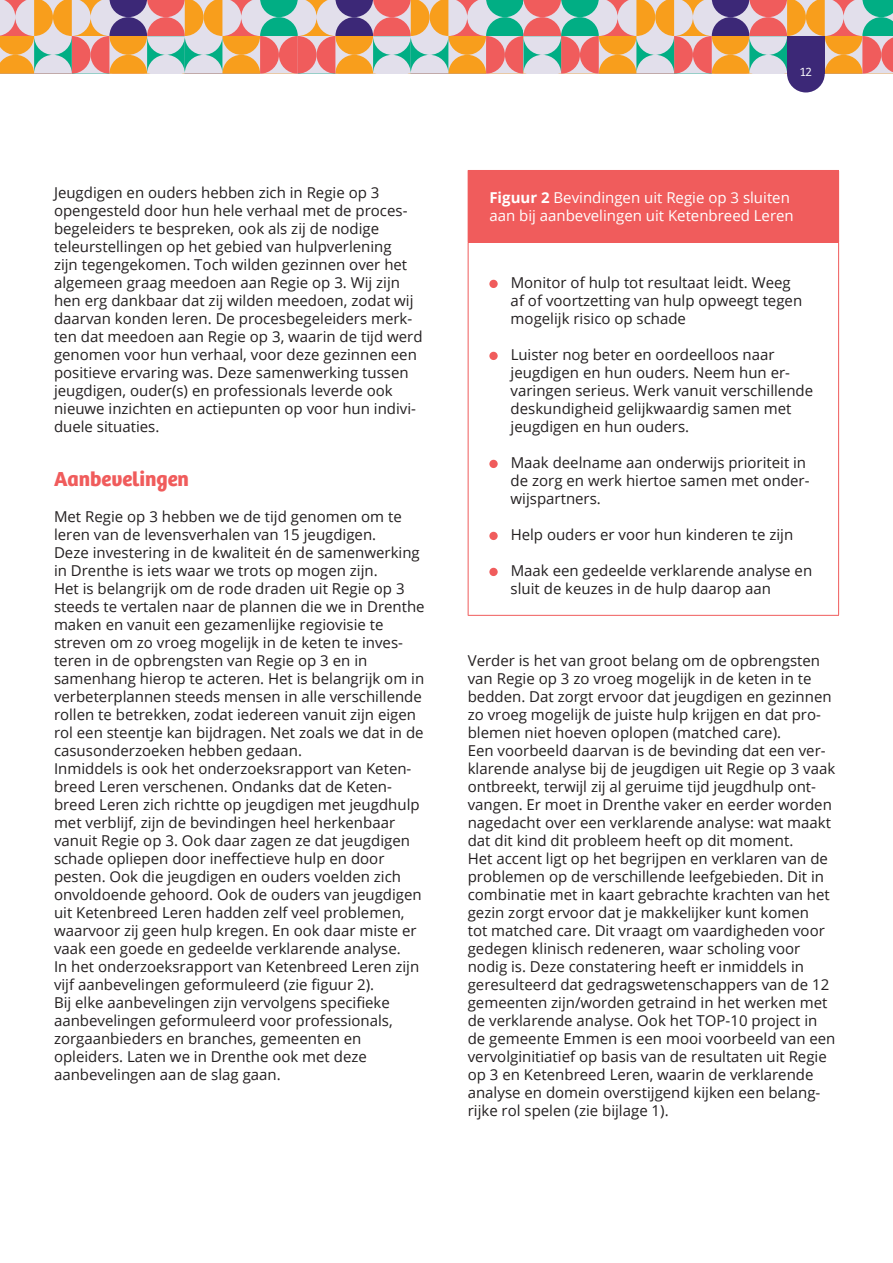
<style>
.page{position:relative;width:893px;height:1263px;background:#fff}
.page>*{position:absolute;margin:0;border:0;box-sizing:border-box;transform-origin:0 0}
.t1{font:700 21px "Bree";color:#f05c5c}
.t2{font:15px/18px "Open Sans";color:#231f20}
.t3{font:15px/18px "Open Sans";color:#fff}
.t4{font:300 12.6px "Bree";color:#fff}
.s1{font-weight:700}
</style>
<div class="page">
<div style="left:468px;top:170px;width:371px;height:72px;background:#f05c5c"></div>
<hr style="left:468px;top:242px;width:371px;height:1px;background:#f05c5c">
<hr style="left:468px;top:243px;width:1px;height:372px;background:#f05c5c">
<hr style="left:838px;top:243px;width:1px;height:372px;background:#f05c5c">
<hr style="left:468px;top:615px;width:371px;height:1px;background:#f05c5c">
<div style="left:489px;top:280px;width:9px;height:8px;background:#f05c5c;border-radius:50%"></div>
<div style="left:489px;top:352px;width:9px;height:8px;background:#f05c5c;border-radius:50%"></div>
<div style="left:489px;top:460px;width:9px;height:8px;background:#f05c5c;border-radius:50%"></div>
<div style="left:489px;top:532px;width:9px;height:8px;background:#f05c5c;border-radius:50%"></div>
<div style="left:489px;top:568px;width:9px;height:8px;background:#f05c5c;border-radius:50%"></div>
<svg style="left:0;top:0;width:893px;height:73px;background:#cba68c"></svg>
<div style="left:787px;top:55px;width:38px;height:37px;background:#3c2877;border-radius:50%"></div>
<div style="left:787px;top:36px;width:38px;height:38px;background:#3c2877"></div>
<p class="t4" style="left:800px;top:65px;width:13px">12</p>
<p class="t2" style="left:54px;top:183px;width:370px">Jeugdigen en ouders hebben zich in Regie op 3 opengesteld door hun hele verhaal met de proces&shy;begeleiders te bespreken, ook als zij de nodige teleurstellingen op het gebied van hulpverlening<br>zijn tegengekomen. Toch wilden gezinnen over het algemeen graag meedoen aan Regie op 3. Wij zijn hen erg dankbaar dat zij wilden meedoen, zodat wij daarvan konden leren. De procesbegeleiders merk&shy;ten dat meedoen aan Regie op 3, waarin de tijd werd genomen voor hun verhaal, voor deze gezinnen een positieve ervaring was. Deze samenwerking tussen jeugdigen, ouder(s) en professionals leverde ook nieuwe inzichten en actiepunten op voor hun indivi&shy;duele situaties.</p>
<p class="t1" style="left:54px;top:466px;width:137px">Aanbevelingen</p>
<p class="t2" style="left:54px;top:507px;width:372px">Met Regie op 3 hebben we de tijd genomen om te leren van de levensverhalen van 15 jeugdigen.<br>Deze investering in de kwaliteit én de samenwerking in Drenthe is iets waar we trots op mogen zijn.<br>Het is belangrijk om de rode draden uit Regie op 3 steeds te vertalen naar de plannen die we in Drenthe maken en vanuit een gezamenlijke regiovisie te streven om zo vroeg mogelijk in de keten te inves&shy;teren in de opbrengsten van Regie op 3 en in samenhang hierop te acteren. Het is belangrijk om in verbeterplannen steeds mensen in alle verschillende rollen te betrekken, zodat iedereen vanuit zijn eigen rol een steentje kan bijdragen. Net zoals we dat in de casusonderzoeken hebben gedaan.</p>
<p class="t2" style="left:54px;top:759px;width:369px">Inmiddels is ook het onderzoeksrapport van Keten&shy;breed Leren verschenen. Ondanks dat de Keten&shy;breed Leren zich richtte op jeugdigen met jeugdhulp met verblijf, zijn de bevindingen heel herkenbaar vanuit Regie op 3. Ook daar zagen ze dat jeugdigen schade opliepen door ineffectieve hulp en door pesten. Ook die jeugdigen en ouders voelden zich onvoldoende gehoord. Ook de ouders van jeugdigen uit Ketenbreed Leren hadden zelf veel problemen, waarvoor zij geen hulp kregen. En ook daar miste er vaak een goede en gedeelde verklarende analyse.<br>In het onderzoeksrapport van Ketenbreed Leren zijn vijf aanbevelingen geformuleerd (zie figuur 2).<br>Bij elke aanbevelingen zijn vervolgens specifieke aanbevelingen geformuleerd voor professionals, zorgaanbieders en branches, gemeenten en opleiders. Laten we in Drenthe ook met deze aanbevelingen aan de slag gaan.</p>
<p class="t3" style="left:489px;top:188px;width:306px"><span class="s1">Figuur 2</span> Bevindingen uit Regie op 3 sluiten aan bij aanbevelingen uit Ketenbreed Leren</p>
<p class="t2" style="left:511px;top:273px;width:293px">Monitor of hulp tot resultaat leidt. Weeg af of voortzetting van hulp opweegt tegen mogelijk risico op schade</p>
<p class="t2" style="left:511px;top:345px;width:304px">Luister nog beter en oordeelloos naar jeugdigen en hun ouders. Neem hun er&shy;varingen serieus. Werk vanuit verschillende deskundigheid gelijkwaardig samen met jeugdigen en hun ouders.</p>
<p class="t2" style="left:511px;top:453px;width:300px">Maak deelname aan onderwijs prioriteit in de zorg en werk hiertoe samen met onder&shy;wijspartners.</p>
<p class="t2" style="left:511px;top:525px;width:284px">Help ouders er voor hun kinderen te zijn</p>
<p class="t2" style="left:511px;top:561px;width:303px">Maak een gedeelde verklarende analyse en sluit de keuzes in de hulp daarop aan</p>
<p class="t2" style="left:468px;top:651px;width:365px">Verder is het van groot belang om de opbrengsten van Regie op 3 zo vroeg mogelijk in de keten in te bedden. Dat zorgt ervoor dat jeugdigen en gezinnen zo vroeg mogelijk de juiste hulp krijgen en dat pro&shy;blemen niet hoeven oplopen (matched care).</p>
<p class="t2" style="left:468px;top:741px;width:369px">Een voorbeeld daarvan is de bevinding dat een ver&shy;klarende analyse bij de jeugdigen uit Regie op 3 vaak ontbreekt, terwijl zij al geruime tijd jeugdhulp ont&shy;vangen. Er moet in Drenthe vaker en eerder worden nagedacht over een verklarende analyse: wat maakt dat dit kind dit probleem heeft op dit moment.<br>Het accent ligt op het begrijpen en verklaren van de problemen op de verschillende leefgebieden. Dit in combinatie met in kaart gebrachte krachten van het gezin zorgt ervoor dat je makkelijker kunt komen<br>tot matched care. Dit vraagt om vaardigheden voor gedegen klinisch redeneren, waar scholing voor nodig is. Deze constatering heeft er inmiddels in geresulteerd dat gedragswetenschappers van de 12 gemeenten zijn/worden getraind in het werken met de verklarende analyse. Ook het TOP-10 project in de gemeente Emmen is een mooi voorbeeld van een vervolginitiatief op basis van de resultaten uit Regie op 3 en Ketenbreed Leren, waarin de verklarende analyse en domein overstijgend kijken een belang&shy;rijke rol spelen (zie bijlage 1).</p>
</div>
